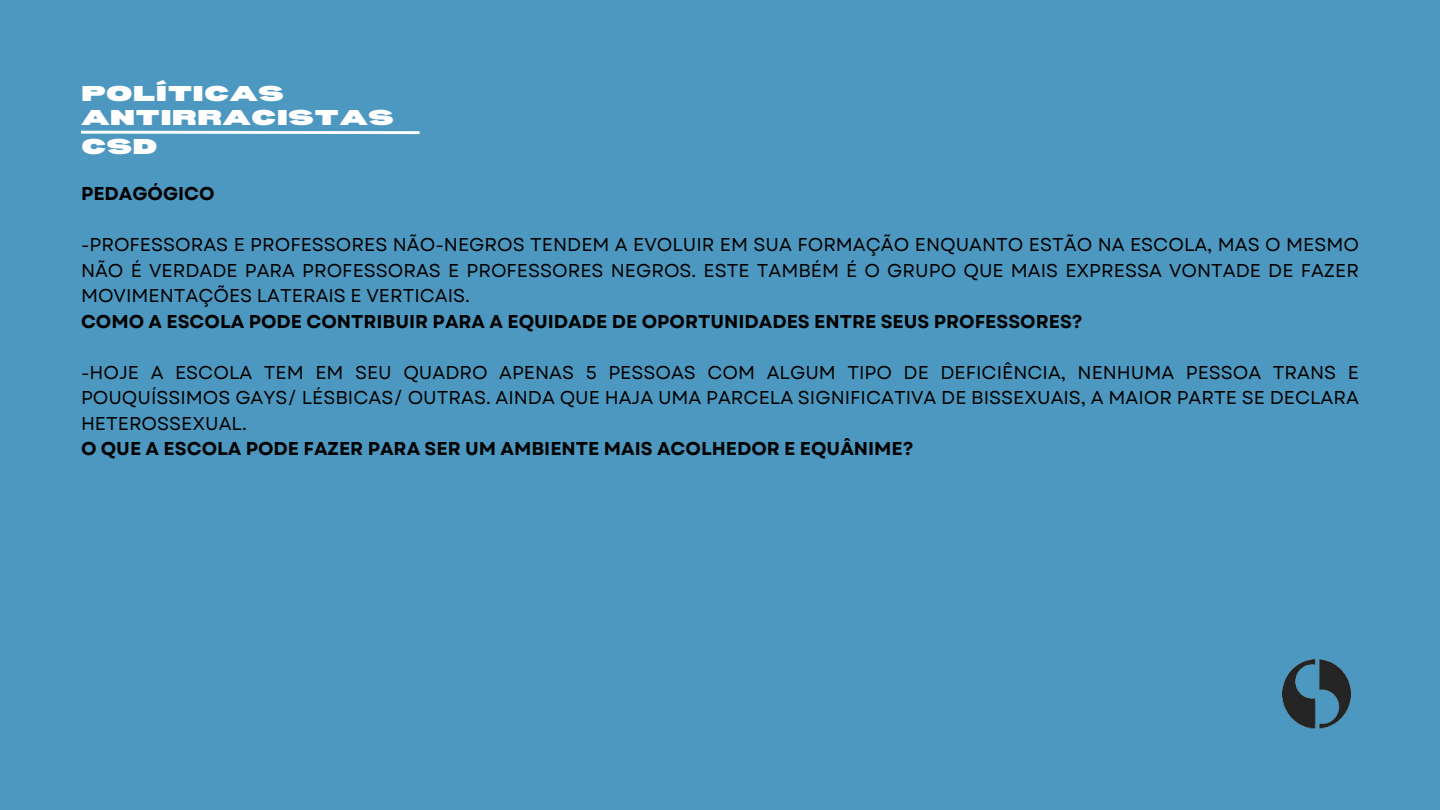
<style>
.page{position:relative;width:1440px;height:810px;background:#4d98c0}
.page>*{position:absolute;margin:0;border:0;box-sizing:border-box;transform-origin:0 0}
.t1{font:900 expanded 21px/23.2px "Bernoru";color:#fff}
.t2{font:18.6px/25.5px "Garet";color:#000;text-align:justify}
.t3{font:700 18.6px "Garet";color:#000}
</style>
<div class="page">
<svg style="left:81px;top:130px;width:339px;height:5px"></svg>
<img style="left:1283px;top:660px;width:68px;height:69px">
<h1 class="t1" style="left:81px;top:81px;width:315px">POLÍTICAS<br>ANTIRRACISTAS</h1>
<h1 class="t1" style="left:81px;top:134px;width:78px">CSD</h1>
<h2 class="t3" style="left:81px;top:180px;width:135px">PEDAGÓGICO</h2>
<p class="t2" style="left:81px;top:232px;width:1280px">-PROFESSORAS E PROFESSORES NÃO-NEGROS TENDEM A EVOLUIR EM SUA FORMAÇÃO ENQUANTO ESTÃO NA ESCOLA, MAS O MESMO NÃO É VERDADE PARA PROFESSORAS E PROFESSORES NEGROS. ESTE TAMBÉM É O GRUPO QUE MAIS EXPRESSA VONTADE DE FAZER MOVIMENTAÇÕES LATERAIS E VERTICAIS.</p>
<p class="t3" style="left:81px;top:308px;width:1003px">COMO A ESCOLA PODE CONTRIBUIR PARA A EQUIDADE DE OPORTUNIDADES ENTRE SEUS PROFESSORES?</p>
<p class="t2" style="left:81px;top:360px;width:1280px">-HOJE A ESCOLA TEM EM SEU QUADRO APENAS 5 PESSOAS COM ALGUM TIPO DE DEFICIÊNCIA, NENHUMA PESSOA TRANS E POUQUÍSSIMOS GAYS/ LÉSBICAS/ OUTRAS. AINDA QUE HAJA UMA PARCELA SIGNIFICATIVA DE BISSEXUAIS, A MAIOR PARTE SE DECLARA HETEROSSEXUAL.</p>
<p class="t3" style="left:81px;top:435px;width:834px">O QUE A ESCOLA PODE FAZER PARA SER UM AMBIENTE MAIS ACOLHEDOR E EQUÂNIME?</p>
</div>
